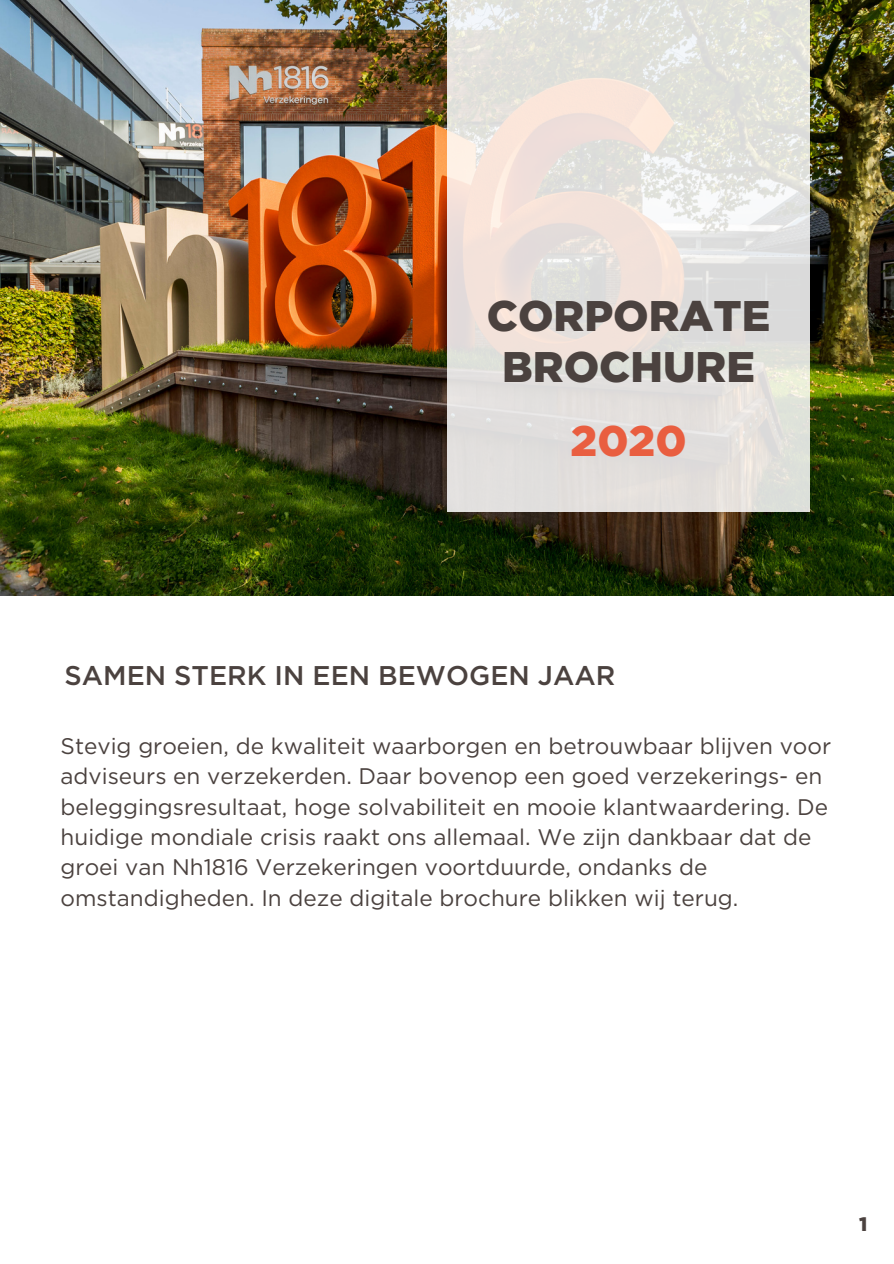
<style>
.page{position:relative;width:894px;height:1264px;background:#fff}
.page>*{position:absolute;margin:0;border:0;box-sizing:border-box;transform-origin:0 0}
.t1{font:900 42.75px "Gotham";color:#4b423f}
.t2{font:900 42.75px "Gotham";color:#e95e40}
.t3{font:500 27px "Gotham";color:#4b423f}
.t4{font:22.5px/30.5px "Gotham";color:#4b423f}
.t5{font:900 19.5px "Gotham";color:#4b423f}
</style>
<div class="page">
<img style="left:0;top:0;width:893px;height:595px">
<svg style="left:447px;top:0;width:362px;height:511px;background:#e6e1dd"></svg>
<p class="t1" style="left:486px;top:297px;width:285px">CORPORATE</p>
<p class="t1" style="left:502px;top:347px;width:254px">BROCHURE</p>
<p class="t2" style="left:570px;top:421px;width:117px">2020</p>
<p class="t3" style="left:64px;top:663px;width:552px">SAMEN STERK IN EEN BEWOGEN JAAR</p>
<p class="t4" style="left:61px;top:731px;width:771px">Stevig groeien, de kwaliteit waarborgen en betrouwbaar blijven voor adviseurs en verzekerden. Daar bovenop een goed verzekerings- en beleggingsresultaat, hoge solvabiliteit en mooie klantwaardering. De huidige mondiale crisis raakt ons allemaal. We zijn dankbaar dat de groei van Nh1816 Verzekeringen voortduurde, ondanks de omstandigheden. In deze digitale brochure blikken wij terug.</p>
<p class="t5" style="left:858px;top:1215px;width:10px">1</p>
</div>
